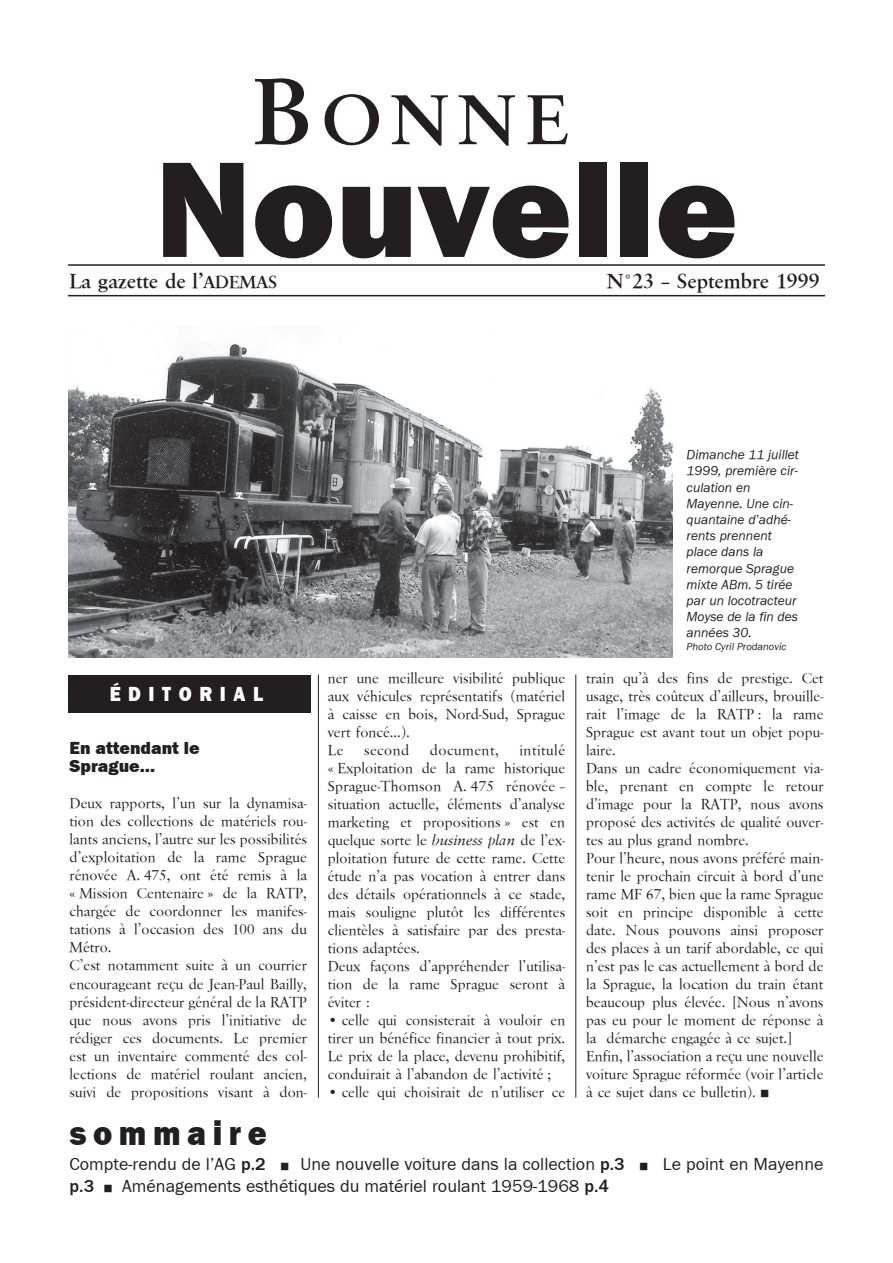
<style>
.page{position:relative;width:893px;height:1263px;background:#fff}
.page>*{position:absolute;margin:0;border:0;box-sizing:border-box;transform-origin:0 0}
.t1{font:141px "Franklin Gothic H Heavy";color:#231f20}
.t2{font:700 73.2px "Savoy";color:#231f20}
.t3{font:36px "Franklin Gothic H Heavy";letter-spacing:.2em;color:#231f20;scale:.9 1}
.t4{font:700 21px "Savoy";color:#231f20}
.t5{font:21px "Franklin Gothic H Heavy";letter-spacing:.4em;color:#fff;scale:.9 1}
.t6{font:18px/21.6px "Franklin Gothic";color:#231f20}
.t7{font:18px/18px "Franklin Gothic H Heavy";color:#231f20}
.t8{font:15px/18px "Savoy";letter-spacing:.005em;color:#231f20}
.t9{font:15px "Savoy";letter-spacing:.035em;color:#231f20}
.t10{font:italic 13.5px/16.2px "Franklin Gothic";color:#231f20}
.t11{font:italic 10.5px "Franklin Gothic";color:#231f20}
.s1{font-size:97.5px}
.s2{font-size:18px}
.s3{font-style:italic}
.s4{font-weight:700}
</style>
<div class="page">
<hr style="left:68px;top:264px;width:757px;height:2px;background:#231f20">
<hr style="left:68px;top:295px;width:757px;height:1px;background:#231f20">
<img style="left:68px;top:344px;width:605px;height:313px">
<hr style="left:318px;top:675px;width:1px;height:423px;background:#231f20">
<hr style="left:576px;top:675px;width:1px;height:423px;background:#231f20">
<div style="left:68px;top:675px;width:242px;height:38px;background:#231f20"></div>
<p class="t2" style="left:252px;top:79px;width:317px"><span class="s1">B</span>ONNE</p>
<p class="t1" style="left:155px;top:128px;width:585px">Nouvelle</p>
<p class="t4" style="left:70px;top:269px;width:209px">La gazette de l’<span class="s2">ADEMAS</span></p>
<p class="t4" style="left:607px;top:269px;width:214px">N°23 – Septembre 1999</p>
<p class="t5" style="left:110px;top:682px;width:172px">ÉDITORIAL</p>
<p class="t7" style="left:70px;top:739px;width:132px">En attendant le<br>Sprague…</p>
<p class="t8" style="left:70px;top:795px;width:239px">Deux rapports, l’un sur la dynamisa&shy;tion des collections de matériels rou&shy;lants anciens, l’autre sur les possibilités d’exploitation de la rame Sprague rénovée A. 475, ont été remis à la « Mission Centenaire » de la RATP, chargée de coordonner les manifes&shy;tations à l’occasion des 100 ans du Métro.<br>C’est notamment suite à un courrier encourageant reçu de Jean-Paul Bailly, président-directeur général de la RATP que nous avons pris l’initiative de rédiger ces documents. Le premier est un inventaire commenté des col&shy;lections de matériel roulant ancien, suivi de propositions visant à don-</p>
<p class="t8" style="left:328px;top:669px;width:239px">ner une meilleure visibilité publique aux véhicules représentatifs (matériel à caisse en bois, Nord-Sud, Sprague vert foncé…).<br>Le</p>
<p class="t8" style="left:328px;top:741px;width:239px;text-indent:192px">intitulé « Exploitation de la rame historique<br>Sprague-Thomson A. 475 rénovée – situation actuelle, éléments d’analyse marketing et propositions » est en quelque sorte le <span class="s3">business plan</span> de l’ex&shy;ploitation future de cette rame. Cette étude n’a pas vocation à entrer dans des détails opérationnels à ce stade, mais souligne plutôt les différentes clientèles à satisfaire par des presta&shy;tions adaptées.<br>Deux façons d’appréhender l’utilisa&shy;tion de la rame Sprague seront à éviter :</p>
<p class="t8" style="left:328px;top:1011px;width:239px;text-align:justify">• celle qui consisterait à vouloir en tirer un bénéfice financier à tout prix.<br>Le prix de la place, devenu prohibitif, conduirait à l’abandon de l’activité ;</p>
<p class="t8" style="left:328px;top:1083px;width:239px">• celle qui choisirait de n’utiliser ce</p>
<p class="t8" style="left:364px;top:741px;width:47px">second</p>
<p class="t9" style="left:430px;top:741px;width:70px">document,</p>
<p class="t10" style="left:687px;top:447px;width:114px">Dimanche 11 juillet<br>1999, première cir&shy;culation en<br>Mayenne. Une cin&shy;quantaine d’adhé&shy;rents prennent place dans la remorque Sprague mixte ABm. 5 tirée par un locotracteur<br>Moyse de la fin des années 30.</p>
<p class="t11" style="left:687px;top:641px;width:101px">Photo Cyril Prodanovic</p>
<p class="t8" style="left:586px;top:669px;width:239px">train qu’à des fins de prestige. Cet usage, très coûteux d’ailleurs, brouille&shy;rait l’image de la RATP : la rame Sprague est avant tout un objet popu&shy;laire.<br>Dans un cadre économiquement via&shy;ble, prenant en compte le retour d’image pour la RATP, nous avons proposé des activités de qualité ouver&shy;tes au plus grand nombre.<br>Pour l’heure, nous avons préféré main&shy;tenir le prochain circuit à bord d’une rame MF 67, bien que la rame Sprague soit en principe disponible à cette date. Nous pouvons ainsi proposer des places à un tarif abordable, ce qui n’est pas le cas actuellement à bord de la Sprague, la location du train étant beaucoup plus élevée. [Nous n’avons pas eu pour le moment de réponse à la démarche engagée à ce sujet.] Enfin, l’association a reçu une nouvelle voiture Sprague réformée (voir l’article à ce sujet dans ce bulletin). ■</p>
<p class="t3" style="left:70px;top:1112px;width:221px">sommaire</p>
<p class="t6" style="left:70px;top:1154px;width:755px">Compte-rendu de l’AG <span class="s4">p.2</span> ■ Une nouvelle voiture dans la collection <span class="s4">p.3</span> ■ Le point en Mayenne <span class="s4">p.3</span> ■ Aménagements esthétiques du matériel roulant 1959-1968 <span class="s4">p.4</span></p>
</div>
